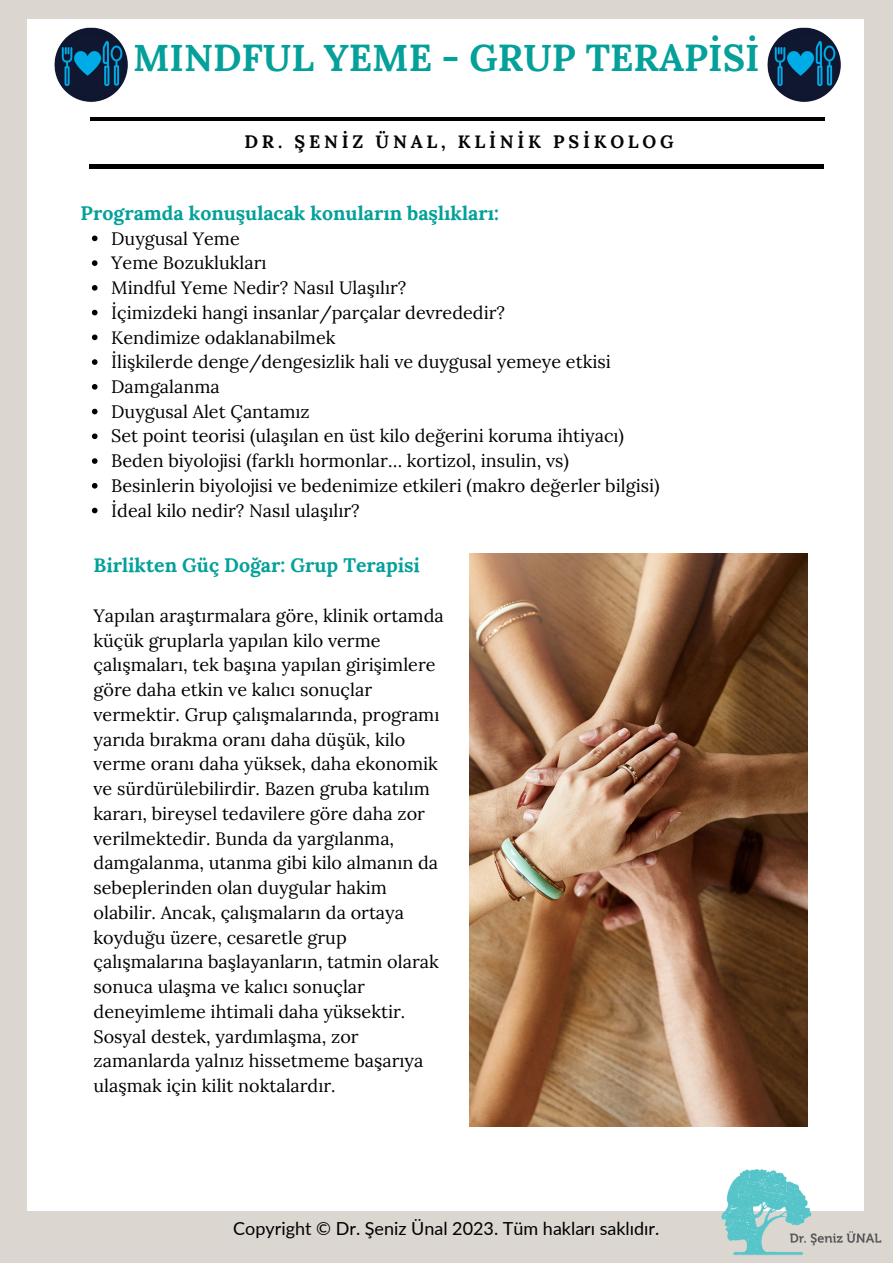
<style>
.page{position:relative;width:893px;height:1264px;background:#fff}
.page>*{position:absolute;margin:0;border:0;box-sizing:border-box;transform-origin:0 0}
.t1{font:700 37.5px "Lora";color:#04a09a}
.t2{font:700 19.5px "Lora";color:#04a09a}
.t3{font:18px/24.8px "Lora";color:#000}
.t4{font:18px "Lato";color:#000}
.t5{font:700 18px "Lora";letter-spacing:.21em;color:#040606}
</style>
<div class="page">
<div style="left:0;top:0;width:892px;height:1262px;background:#dbd6d0"></div>
<div style="left:27px;top:19px;width:837px;height:1225px;background:#fff"></div>
<svg style="left:92px;top:235px;width:5px;height:6px"></svg>
<svg style="left:92px;top:260px;width:5px;height:6px"></svg>
<svg style="left:92px;top:285px;width:5px;height:6px"></svg>
<svg style="left:92px;top:310px;width:5px;height:5px"></svg>
<svg style="left:92px;top:334px;width:5px;height:6px"></svg>
<svg style="left:92px;top:359px;width:5px;height:6px"></svg>
<svg style="left:92px;top:384px;width:5px;height:5px"></svg>
<svg style="left:92px;top:409px;width:5px;height:5px"></svg>
<svg style="left:92px;top:433px;width:5px;height:6px"></svg>
<svg style="left:92px;top:458px;width:5px;height:6px"></svg>
<svg style="left:92px;top:483px;width:5px;height:5px"></svg>
<svg style="left:92px;top:507px;width:5px;height:6px"></svg>
<img style="left:469px;top:553px;width:338px;height:573px">
<div style="left:0;top:1211px;width:892px;height:51px;background:#dbd6d0"></div>
<img style="left:721px;top:1164px;width:161px;height:91px">
<hr style="left:91px;top:117px;width:734px;height:3px;background:#000">
<hr style="left:89px;top:165px;width:734px;height:3px;background:#000">
<img style="left:54px;top:27px;width:74px;height:75px">
<img style="left:767px;top:27px;width:74px;height:75px">
<h1 class="t1" style="left:133px;top:33px;width:628px">MINDFUL YEME - GRUP TERAPİSİ</h1>
<p class="t5" style="left:244px;top:130px;width:430px">DR. ŞENİZ ÜNAL, KLİNİK PSİKOLOG</p>
<p class="t2" style="left:81px;top:200px;width:420px">Programda konuşulacak konuların başlıkları:</p>
<p class="t3" style="left:111px;top:225px;width:550px">Duygusal Yeme<br>Yeme Bozuklukları<br>Mindful Yeme Nedir? Nasıl Ulaşılır?<br>İçimizdeki hangi insanlar/parçalar devrededir?<br>Kendimize odaklanabilmek<br>İlişkilerde denge/dengesizlik hali ve duygusal yemeye etkisi Damgalanma<br>Duygusal Alet Çantamız<br>Set point teorisi (ulaşılan en üst kilo değerini koruma ihtiyacı)<br>Beden biyolojisi (farklı hormonlar… kortizol, insulin, vs)<br>Besinlerin biyolojisi ve bedenimize etkileri (makro değerler bilgisi)<br>İdeal kilo nedir? Nasıl ulaşılır?</p>
<p class="t2" style="left:94px;top:553px;width:328px">Birlikten Güç Doğar: Grup Terapisi</p>
<p class="t3" style="left:94px;top:603px;width:352px">Yapılan araştırmalara göre, klinik ortamda küçük gruplarla yapılan kilo verme çalışmaları, tek başına yapılan girişimlere göre daha etkin ve kalıcı sonuçlar vermektir. Grup çalışmalarında, programı yarıda bırakma oranı daha düşük, kilo verme oranı daha yüksek, daha ekonomik ve sürdürülebilirdir. Bazen gruba katılım kararı, bireysel tedavilere göre daha zor verilmektedir. Bunda da yargılanma, damgalanma, utanma gibi kilo almanın da sebeplerinden olan duygular hakim olabilir. Ancak, çalışmaların da ortaya koyduğu üzere, cesaretle grup çalışmalarına başlayanların, tatmin olarak sonuca ulaşma ve kalıcı sonuçlar deneyimleme ihtimali daha yüksektir.<br>Sosyal destek, yardımlaşma, zor zamanlarda yalnız hissetmeme başarıya ulaşmak için kilit noktalardır.</p>
<p class="t4" style="left:233px;top:1216px;width:427px">Copyright © Dr. Şeniz Ünal 2023. Tüm hakları saklıdır.</p>
</div>
